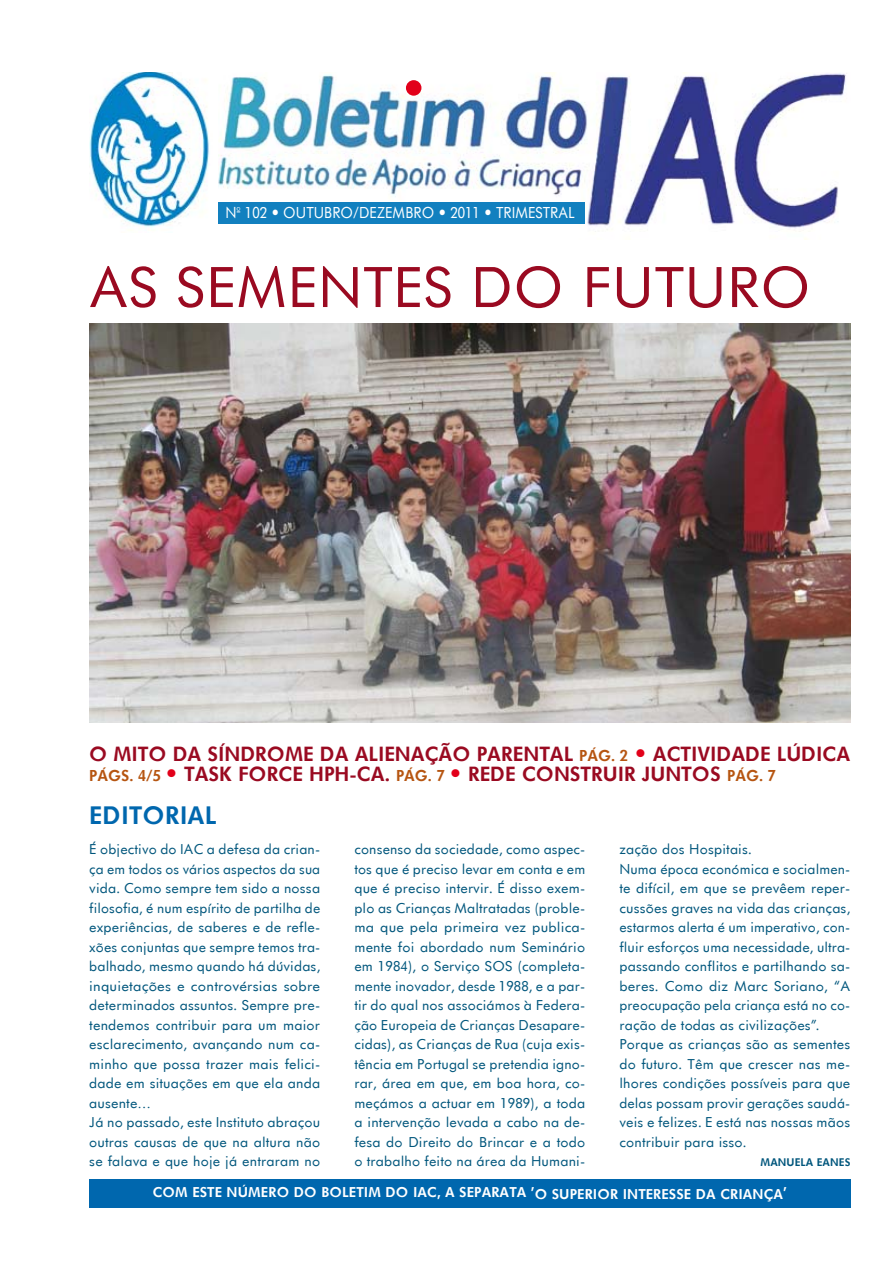
<style>
.page{position:relative;width:893px;height:1263px;background:#fff}
.page>*{position:absolute;margin:0;border:0;box-sizing:border-box;transform-origin:0 0}
.t1{font:54px "Futurist";color:#9a0a21}
.t2{font:700 24px "Futurist";color:#0067ae}
.t3{font:700 19.5px/19.5px "Futurist";letter-spacing:-.01em;color:#9a0a21}
.t4{font:15px "Futurist";letter-spacing:-.01em;color:#fff;scale:.9 1}
.t5{font:13.5px/19.5px "Futurist";color:#00567c}
.t6{font:700 13.5px "Futurist";color:#fff}
.t7{font:700 10.5px "Futurist";color:#00567c}
.s1{font-size:15px;color:#b65511}
.s2{font-weight:400;font-size:21px;color:#e2001a}
</style>
<div class="page">
<img style="left:89px;top:72px;width:121px;height:156px">
<img style="left:218px;top:72px;width:629px;height:168px">
<div style="left:406px;top:80px;width:15px;height:16px;background:#e2001a;border-radius:50%"></div>
<div style="left:219px;top:203px;width:366px;height:21px;background:#1280bf"></div>
<img style="left:89px;top:323px;width:761px;height:399px">
<div style="left:89px;top:1179px;width:761px;height:29px;background:#0067ae"></div>
<p class="t4" style="left:225px;top:203px;width:390px">Nº 102 • OUTUBRO/DEZEMBRO • 2011 • TRIMESTRAL</p>
<h1 class="t1" style="left:89px;top:253px;width:724px">AS SEMENTES DO FUTURO</h1>
<h3 class="t3" style="left:89px;top:744px;width:763px">O MITO DA SÍN DROME DA ALIENAÇÃO PARENTAL <span class="s1">PÁG. 2</span> <span class="s2">•</span> ACTIVIDADE LÚDICA<br><span class="s1">PÁGS. 4/5</span> <span class="s2">•</span> TASK FORCE HPH-CA. <span class="s1">PÁG. 7</span> <span class="s2">•</span> REDE CONSTRU IR JUNTOS <span class="s1">PÁG. 7</span></h3>
<h2 class="t2" style="left:89px;top:799px;width:129px">EDITORIAL</h2>
<p class="t5" style="left:89px;top:839px;width:233px">É objectivo do IAC a defesa da crian&shy;ça em todos os vários aspectos da sua vida. Como sempre tem sido a nossa filosofia, é num espírito de partilha de experiências, de saberes e de refle&shy;xões conjuntas que sempre temos tra&shy;balhado, mesmo quando há dúvidas, inquietações e controvérsias sobre determinados assuntos. Sempre pre&shy;tendemos contribuir para um maior esclarecimento, avançando num ca&shy;minho que possa trazer mais felici&shy;dade em situações em que ela anda ausente…<br>Já no passado, este Instituto abraçou outras causas de que na altura não se falava e que hoje já entraram no</p>
<p class="t5" style="left:354px;top:839px;width:233px;text-align:justify">consenso da sociedade, como aspec&shy;tos que é preciso levar em conta e em que é preciso intervir. É disso exem&shy;plo as Crianças Maltratadas (proble&shy;ma que pela primeira vez publica&shy;mente foi abordado num Seminário em 1984), o Serviço SOS (completa&shy;mente inovador, desde 1988, e a par&shy;tir do qual nos associámos à Federa&shy;ção Europeia de Crianças Desapare&shy;cidas), as Crianças de Rua (cuja exis&shy;tência em Portugal se pretendia igno&shy;rar, área em que, em boa hora, co&shy;meçámos a actuar em 1989), a toda a intervenção levada a cabo na de&shy;fesa do Direito do Brincar e a todo o trabalho feito na área da Humani-</p>
<p class="t5" style="left:619px;top:839px;width:233px">zação dos Hospitais.<br>Numa época económica e socialmen&shy;te difícil, em que se prevêem reper&shy;cussões graves na vida das crianças, estarmos alerta é um imperativo, con&shy;fluir esforços uma necessidade, ultra&shy;passando conflitos e partilhando sa&shy;beres. Como diz Marc Soriano, “A preocupação pela criança está no co&shy;ração de todas as civilizações”.<br>Porque as crianças são as sementes do futuro. Têm que crescer nas me&shy;lhores condições possíveis para que delas possam provir gerações saudá&shy;veis e felizes. E está nas nossas mãos contribuir para isso.</p>
<p class="t7" style="left:760px;top:1155px;width:91px">MANUELA EANES</p>
<p class="t6" style="left:153px;top:1183px;width:153px">COM ESTE NÚMERO DO</p>
<p class="t6" style="left:321px;top:1183px;width:76px">BOLETIM DO</p>
<p class="t6" style="left:413px;top:1183px;width:71px">IAC, A SEPARATA</p>
<p class="t6" style="left:531px;top:1185px;width:63px">'O SUPERIOR</p>
<p class="t6" style="left:623px;top:1185px;width:107px">I NTERESSE DA CRIA</p>
<p class="t6" style="left:752px;top:1185px;width:36px">NÇA'</p>
</div>
